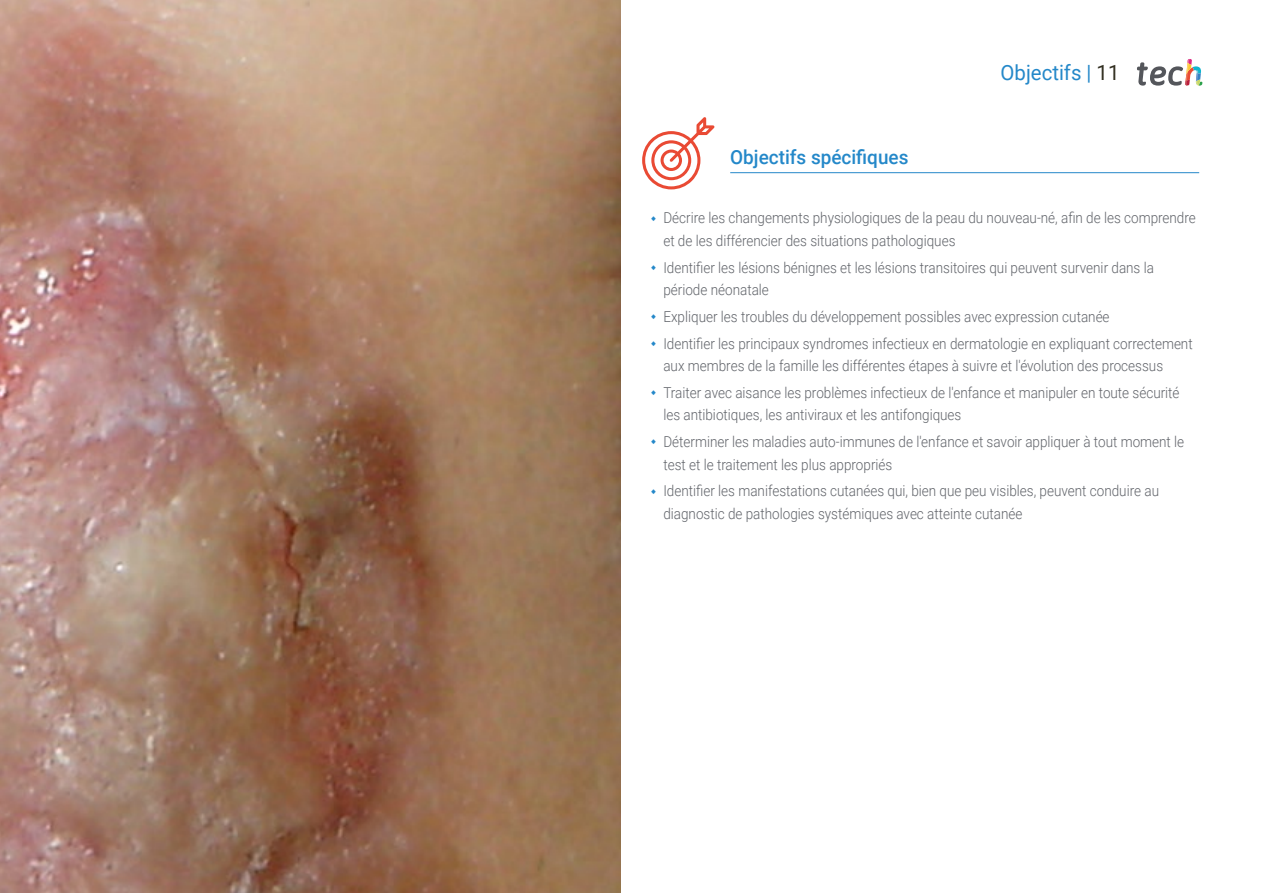
<style>
.page{position:relative;width:1263px;height:893px;background:#fff}
.page>*{position:absolute;margin:0;border:0;box-sizing:border-box;transform-origin:0 0}
.t1{font:21px "Roboto";color:#2488c9}
.t2{font:500 19.5px "Roboto";color:#2488c9}
.t3{font:300 15px/26.7px "Roboto";color:#61646a;scale:.9 1}
.s1{color:#312e20}
</style>
<div class="page">
<hr style="left:730px;top:172px;width:469px;height:1px;background:#2488c9">
<svg style="left:642px;top:117px;width:72px;height:72px"></svg>
<img style="left:0;top:0;width:621px;height:893px">
<svg style="left:1137px;top:59px;width:65px;height:27px"></svg>
<h2 class="t2" style="left:730px;top:144px;width:180px">Objectifs spécifiques</h2>
<h1 class="t1" style="left:1000px;top:57px;width:120px">Objectifs | <span class="s1">11</span></h1>
<p class="t3" style="left:663px;top:206px;width:593px;line-height:22.5px">Décrire les changements physiologiques de la peau du nouveau-né, afin de les comprendre et de les différencier des situations pathologiques</p>
<p class="t3" style="left:663px;top:255px;width:547px;line-height:22.5px">Identifier les lésions bénignes et les lésions transitoires qui peuvent survenir dans la période néonatale</p>
<p class="t3" style="left:663px;top:303px;width:590px">Expliquer les troubles du développement possibles avec expression cutanée<br>Identifier les principaux syndromes infectieux en dermatologie en expliquant correctement</p>
<p class="t3" style="left:663px;top:352px;width:575px">aux membres de la famille les différentes étapes à suivre et l'évolution des processus<br>Traiter avec aisance les problèmes infectieux de l'enfance et manipuler en toute sécurité</p>
<p class="t3" style="left:663px;top:401px;width:580px">les antibiotiques, les antiviraux et les antifongiques<br>Déterminer les maladies auto-immunes de l'enfance et savoir appliquer à tout moment le</p>
<p class="t3" style="left:663px;top:450px;width:552px">test et le traitement les plus appropriés<br>Identifier les manifestations cutanées qui, bien que peu visibles, peuvent conduire au</p>
<p class="t3" style="left:663px;top:500px;width:400px">diagnostic de pathologies systémiques avec atteinte cutanée</p>
</div>
